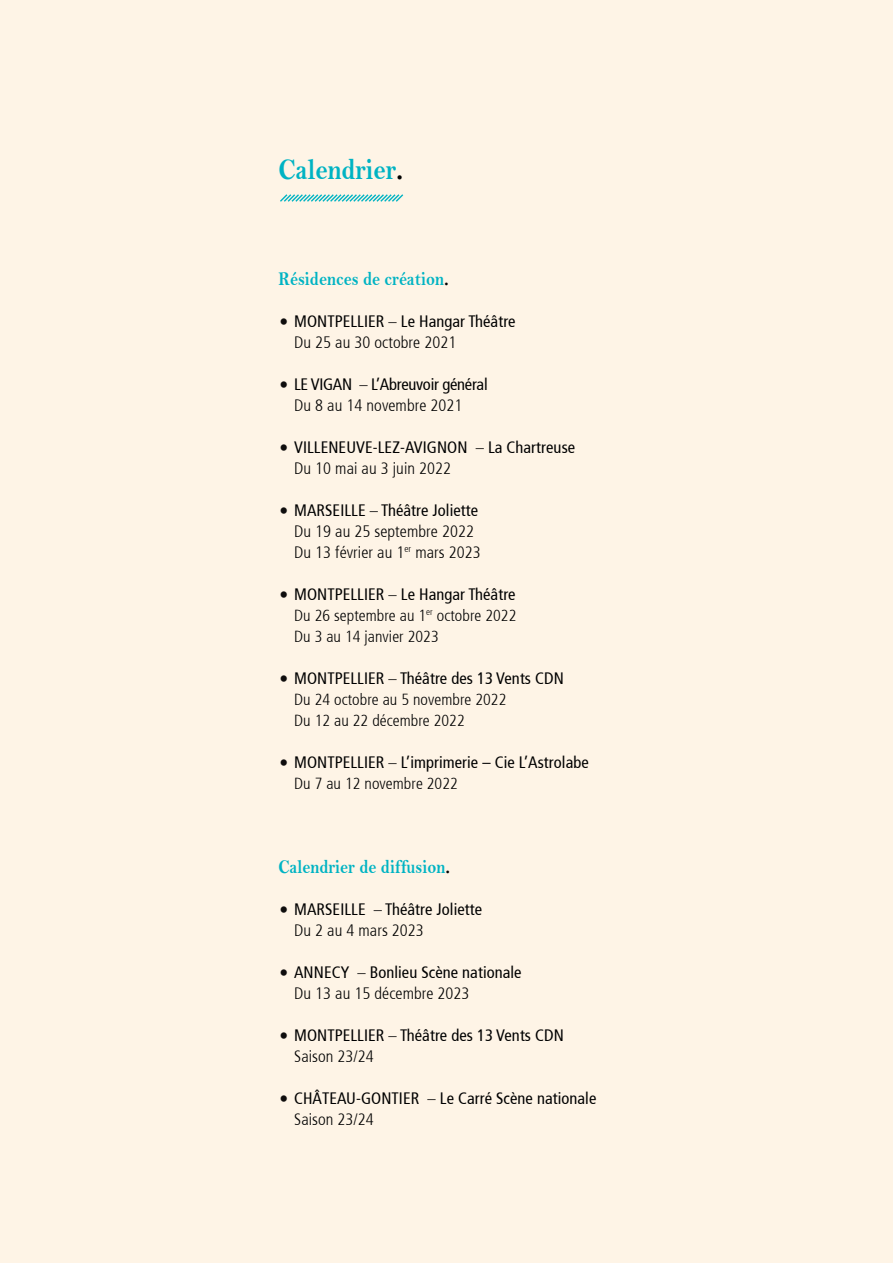
<style>
.page{position:relative;width:893px;height:1263px;background:#fef4e6}
.page>*{position:absolute;margin:0;border:0;box-sizing:border-box;transform-origin:0 0}
.t1{font:45px "Bell MT Bold";color:#0f0d0d}
.t2{font:30px "Bell MT Bold";color:#00b3c3;scale:.85 1}
.t3{font:19.5px "Bell MT Bold";color:#00b3c3;scale:.85 1}
.t4{font:condensed 16.5px "Frutiger 57";letter-spacing:.005em;color:#000}
.t5{font:300 condensed 16.5px "Frutiger 47";letter-spacing:.005em;color:#000}
.t6{font:condensed 16.5px "Frutiger 57";letter-spacing:-.015em;color:#000}
.t7{font:300 condensed 16.05px "Frutiger 47";letter-spacing:.005em;color:#000}
.s1{color:#000}
</style>
<div class="page">
<svg style="left:280px;top:194px;width:124px;height:8px"></svg>
<p class="t2" style="left:279px;top:152px;width:148px">Calendrier<span class="s1">.</span></p>
<p class="t3" style="left:279px;top:267px;width:202px">Résidences de création<span class="s1">.</span></p>
<p class="t1" style="left:279px;top:282px;width:12px">.</p>
<p class="t4" style="left:294px;top:311px;width:223px">MONTPELLIER _ Le Hangar Théâtre</p>
<p class="t5" style="left:294px;top:332px;width:164px">Du 25 au 30 octobre 2021</p>
<p class="t1" style="left:279px;top:345px;width:12px">.</p>
<p class="t6" style="left:294px;top:374px;width:195px">LE VIGAN _ L’Abreuvoir général</p>
<p class="t5" style="left:294px;top:395px;width:170px">Du 8 au 14 novembre 2021</p>
<p class="t1" style="left:279px;top:408px;width:12px">.</p>
<p class="t4" style="left:294px;top:437px;width:283px">VILLENEUVE-LEZ-AVIGNON _ La Chartreuse</p>
<p class="t5" style="left:294px;top:458px;width:158px">Du 10 mai au 3 juin 2022</p>
<p class="t1" style="left:279px;top:471px;width:12px">.</p>
<p class="t4" style="left:294px;top:500px;width:185px">MARSEILLE _ Théâtre Joliette</p>
<p class="t5" style="left:294px;top:521px;width:181px">Du 19 au 25 septembre 2022</p>
<p class="t5" style="left:294px;top:542px;width:188px">Du 13 février au 1<sup>er</sup> mars 2023</p>
<p class="t1" style="left:279px;top:555px;width:12px">.</p>
<p class="t4" style="left:294px;top:584px;width:223px">MONTPELLIER _ Le Hangar Théâtre</p>
<p class="t7" style="left:294px;top:606px;width:224px">Du 26 septembre au 1<sup>er</sup> octobre 2022</p>
<p class="t7" style="left:294px;top:627px;width:146px">Du 3 au 14 janvier 2023</p>
<p class="t1" style="left:279px;top:639px;width:12px">.</p>
<p class="t4" style="left:294px;top:668px;width:271px">MONTPELLIER _ Théâtre des 13 Vents CDN</p>
<p class="t7" style="left:294px;top:690px;width:214px">Du 24 octobre au 5 novembre 2022</p>
<p class="t7" style="left:294px;top:711px;width:172px">Du 12 au 22 décembre 2022</p>
<p class="t1" style="left:279px;top:723px;width:12px">.</p>
<p class="t4" style="left:294px;top:752px;width:296px">MONTPELLIER _ L’imprimerie – Cie L’Astrolabe</p>
<p class="t7" style="left:294px;top:774px;width:165px">Du 7 au 12 novembre 2022</p>
<p class="t3" style="left:279px;top:855px;width:203px">Calendrier de diffusion<span class="s1">.</span></p>
<p class="t1" style="left:279px;top:870px;width:12px">.</p>
<p class="t4" style="left:294px;top:899px;width:190px">MARSEILLE _ Théâtre Joliette</p>
<p class="t5" style="left:294px;top:920px;width:131px">Du 2 au 4 mars 2023</p>
<p class="t1" style="left:279px;top:933px;width:12px">.</p>
<p class="t4" style="left:294px;top:962px;width:229px">ANNECY _ Bonlieu Scène nationale</p>
<p class="t5" style="left:294px;top:983px;width:177px">Du 13 au 15 décembre 2023</p>
<p class="t1" style="left:279px;top:996px;width:12px">.</p>
<p class="t4" style="left:294px;top:1025px;width:271px">MONTPELLIER _ Théâtre des 13 Vents CDN</p>
<p class="t5" style="left:294px;top:1046px;width:81px">Saison 23/24</p>
<p class="t1" style="left:279px;top:1059px;width:12px">.</p>
<p class="t4" style="left:294px;top:1088px;width:304px">CHÂTEAU-GONTIER _ Le Carré Scène nationale</p>
<p class="t5" style="left:294px;top:1109px;width:81px">Saison 23/24</p>
</div>
